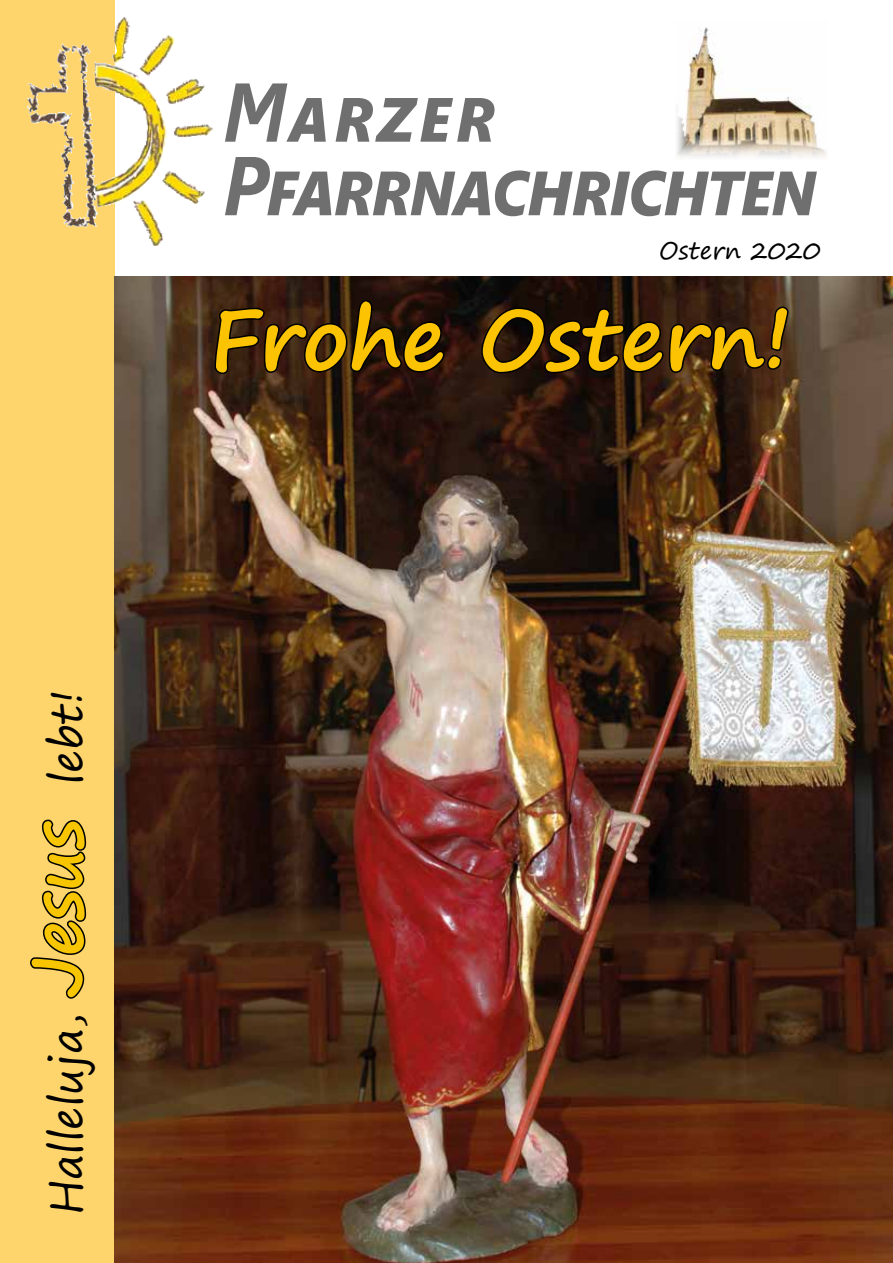
<style>
.page{position:relative;width:893px;height:1263px;background:#fff}
.page>*{position:absolute;margin:0;border:0;box-sizing:border-box;transform-origin:0 0}
.t1{font:700 84px "Segoe Print";color:#fbc301}
.t2{font:italic 700 83.25px/73.5px "Segoe UI";letter-spacing:-.045em;color:#706f6f;scale:.87 1}
.t3{font:43.5px "Segoe Print";color:#000}
.t4{font:24px "Segoe Print";color:#000}
.s1{font-weight:700;font-size:69px;color:#f7c600}
</style>
<div class="page">
<div style="left:0;top:0;width:115px;height:1263px;background:#fed56d"></div>
<img style="left:677px;top:27px;width:149px;height:130px">
<img style="left:72px;top:17px;width:104px;height:129px">
<div style="left:74px;top:79px;width:8px;height:33px;background:#fed56d"></div>
<svg style="left:30px;top:819px;width:57px;height:180px"></svg>
<img style="left:115px;top:276px;width:778px;height:987px">
<svg style="left:213px;top:298px;width:233px;height:78px"></svg>
<svg style="left:480px;top:304px;width:310px;height:75px"></svg>
<p class="t2" style="left:223px;top:63px;width:686px">Marzer<br>Pfarrnachrichten</p>
<p class="t4" style="left:659px;top:229px;width:163px">Ostern 2020</p>
<p class="t1" style="left:210px;top:262px;width:583px">Frohe Ostern!</p>
<p class="t3" style="left:28px;top:1215px;width:526px;rotate:-90deg">Halleluja, <span class="s1">Jesus</span> lebt!</p>
</div>
